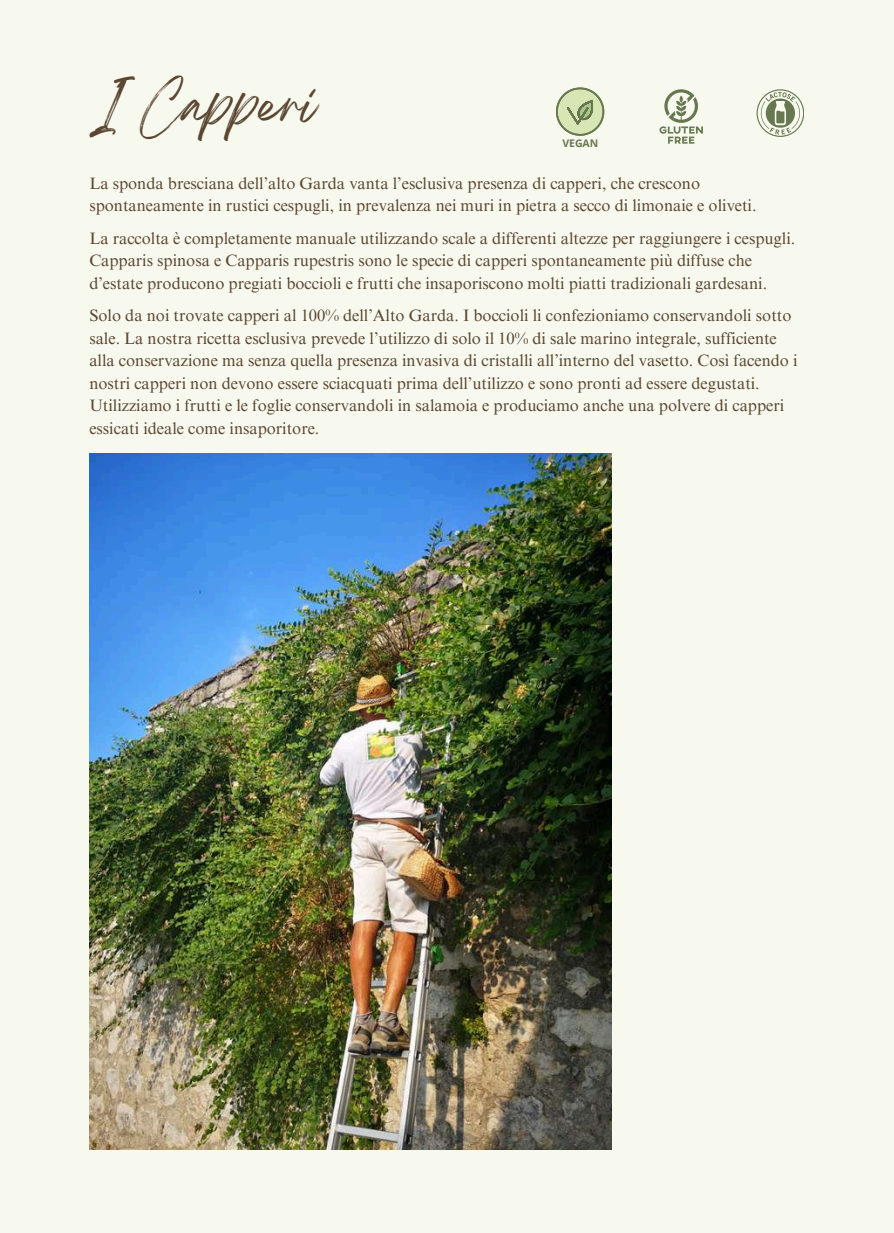
<style>
.page{position:relative;width:894px;height:1233px;background:#fff}
.page>*{position:absolute;margin:0;border:0;box-sizing:border-box;transform-origin:0 0}
.t1{font:45px "Breathing";color:#5a4631}
.t2{font:16.5px/22.5px "Times NRMT Pro";color:#5a4631}
.t3{font:700 10.5px "Open Sans";color:#67774f}
</style>
<div class="page">
<div style="left:0;top:0;width:893px;height:1233px;background:#f7f9ef"></div>
<svg style="left:659px;top:89px;width:43px;height:54px"></svg>
<svg style="left:756px;top:89px;width:47px;height:48px"></svg>
<svg style="left:556px;top:88px;width:48px;height:48px"></svg>
<img style="left:89px;top:453px;width:522px;height:697px">
<h1 class="t1" style="left:89px;top:91px;width:229px">I Capperi</h1>
<p class="t3" style="left:562px;top:136px;width:38px">VEGAN</p>
<p class="t2" style="left:89px;top:174px;width:668px">La sponda bresciana dell’alto Garda vanta l’esclusiva presenza di capperi, che crescono spontaneamente in rustici cespugli, in prevalenza nei muri in pietra a secco di limonaie e oliveti.</p>
<p class="t2" style="left:89px;top:229px;width:707px">La raccolta è completamente manuale utilizzando scale a differenti altezze per raggiungere i cespugli.<br>Capparis spinosa e Capparis rupestris sono le specie di capperi spontaneamente più diffuse che d’estate producono pregiati boccioli e frutti che insaporiscono molti piatti tradizionali gardesani.</p>
<p class="t2" style="left:89px;top:306px;width:709px">Solo da noi trovate capperi al 100% dell’Alto Garda. I boccioli li confezioniamo conservandoli sotto sale. La nostra ricetta esclusiva prevede l’utilizzo di solo il 10% di sale marino integrale, sufficiente alla conservazione ma senza quella presenza invasiva di cristalli all’interno del vasetto. Così facendo i nostri capperi non devono essere sciacquati prima dell’utilizzo e sono pronti ad essere degustati.<br>Utilizziamo i frutti e le foglie conservandoli in salamoia e produciamo anche una polvere di capperi essicati ideale come insaporitore.</p>
</div>
